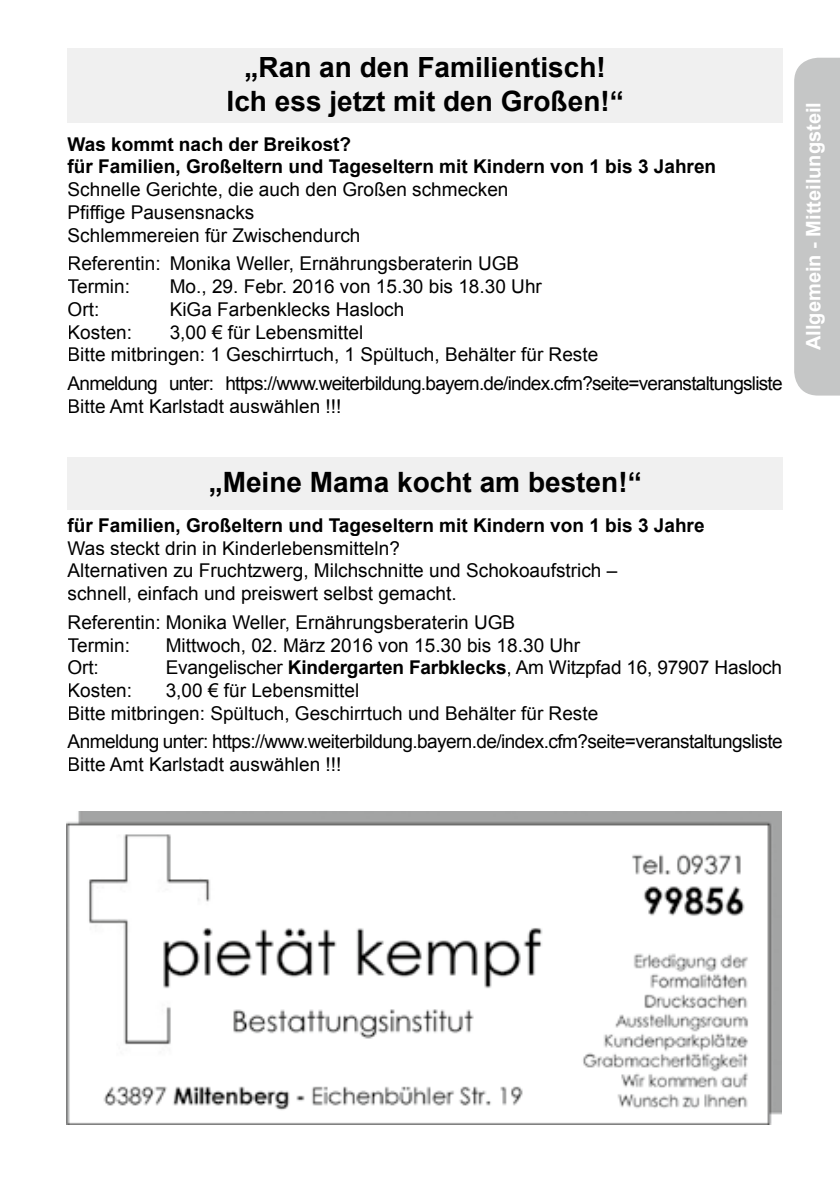
<style>
.page{position:relative;width:840px;height:1191px;background:#fff}
.page>*{position:absolute;margin:0;border:0;box-sizing:border-box;transform-origin:0 0}
.t1{font:700 28px/33.6px "Arial";color:#000;text-align:center}
.t2{font:700 20px "Arial";color:#fff}
.t3{font:19px/22.8px "Arial";color:#000}
.t4{font:700 19px/22.8px "Arial";color:#000}
.t5{font:19px/22.8px "Arial";letter-spacing:-.04em;color:#000}
.t6{font:19px/22.8px "Arial";letter-spacing:-.03em;color:#000}
.s1{font-weight:700}
</style>
<div class="page">
<div style="left:68px;top:48px;width:714px;height:46px;background:#f0f0f0"></div>
<div style="left:68px;top:77px;width:714px;height:46px;background:#f0f0f0"></div>
<div style="left:68px;top:463px;width:714px;height:46px;background:#f0f0f0"></div>
<div style="left:68px;top:458px;width:714px;height:46px;background:#f0f0f0"></div>
<svg style="left:794px;top:58px;width:45px;height:337px;background:#c6c7c7"></svg>
<img style="left:66px;top:811px;width:714px;height:313px">
<h1 class="t1" style="left:226px;top:51px;width:398px">„Ran an den Familientisch!<br>Ich ess jetzt mit den Großen!“</h1>
<p class="t4" style="left:68px;top:133px;width:649px">Was kommt nach der Breikost?<br>für Familien, Großeltern und Tageseltern mit Kindern von 1 bis 3 Jahren</p>
<p class="t3" style="left:68px;top:178px;width:442px">Schnelle Gerichte, die auch den Großen schmecken<br>Pfiffige Pausensnacks<br>Schlemmereien für Zwischendurch</p>
<p class="t3" style="left:68px;top:252px;width:453px">Referentin: Monika Weller, Ernährungsberaterin UGB<br>Termin:</p>
<p class="t3" style="left:170px;top:275px;width:373px">Mo., 29. Febr. 2016 von 15.30 bis 18.30 Uhr</p>
<p class="t3" style="left:68px;top:298px;width:33px">Ort:</p>
<p class="t3" style="left:170px;top:298px;width:236px">KiGa Farbenklecks Hasloch</p>
<p class="t3" style="left:68px;top:321px;width:66px">Kosten:</p>
<p class="t3" style="left:68px;top:321px;width:532px;text-indent:102px">3,00 € für Lebensmittel<br>Bitte mitbringen: 1 Geschirrtuch, 1 Spültuch, Behälter für Reste</p>
<p class="t5" style="left:68px;top:372px;width:716px">Anmeldung unter: https://www.weiterbildung.bayern.de/index.cfm?seite=veranstaltungsliste<br>Bitte Amt Karlstadt auswählen !!!</p>
<h1 class="t1" style="left:208px;top:466px;width:434px">„Meine Mama kocht am besten!“</h1>
<p class="t4" style="left:68px;top:514px;width:638px">für Familien, Großeltern und Tageseltern mit Kindern von 1 bis 3 Jahre</p>
<p class="t3" style="left:68px;top:537px;width:551px">Was steckt drin in Kinderlebensmitteln?<br>Alternativen zu Fruchtzwerg, Milchschnitte und Schokoaufstrich – schnell, einfach und preiswert selbst gemacht.</p>
<p class="t3" style="left:68px;top:611px;width:449px">Referentin: Monika Weller, Ernährungsberaterin UGB<br>Termin:</p>
<p class="t3" style="left:166px;top:633px;width:415px">Mittwoch, 02. März 2016 von 15.30 bis 18.30 Uhr</p>
<p class="t3" style="left:68px;top:656px;width:33px">Ort:</p>
<p class="t3" style="left:166px;top:656px;width:617px">Evangelischer <span class="s1">Kindergarten Farbklecks</span>, Am Witzpfad 16, 97907 Hasloch</p>
<p class="t3" style="left:68px;top:679px;width:66px">Kosten:</p>
<p class="t3" style="left:68px;top:679px;width:532px;text-indent:98px">3,00 € für Lebensmittel<br>Bitte mitbringen: Spültuch, Geschirrtuch und Behälter für Reste</p>
<p class="t6" style="left:68px;top:730px;width:716px">Anmeldung unter: https://www.weiterbildung.bayern.de/index.cfm?seite=veranstaltungsliste<br>Bitte Amt Karlstadt auswählen !!!</p>
<p class="t2" style="left:799px;top:350px;width:249px;rotate:-90deg">Allgemein - Mitteilungsteil</p>
</div>
